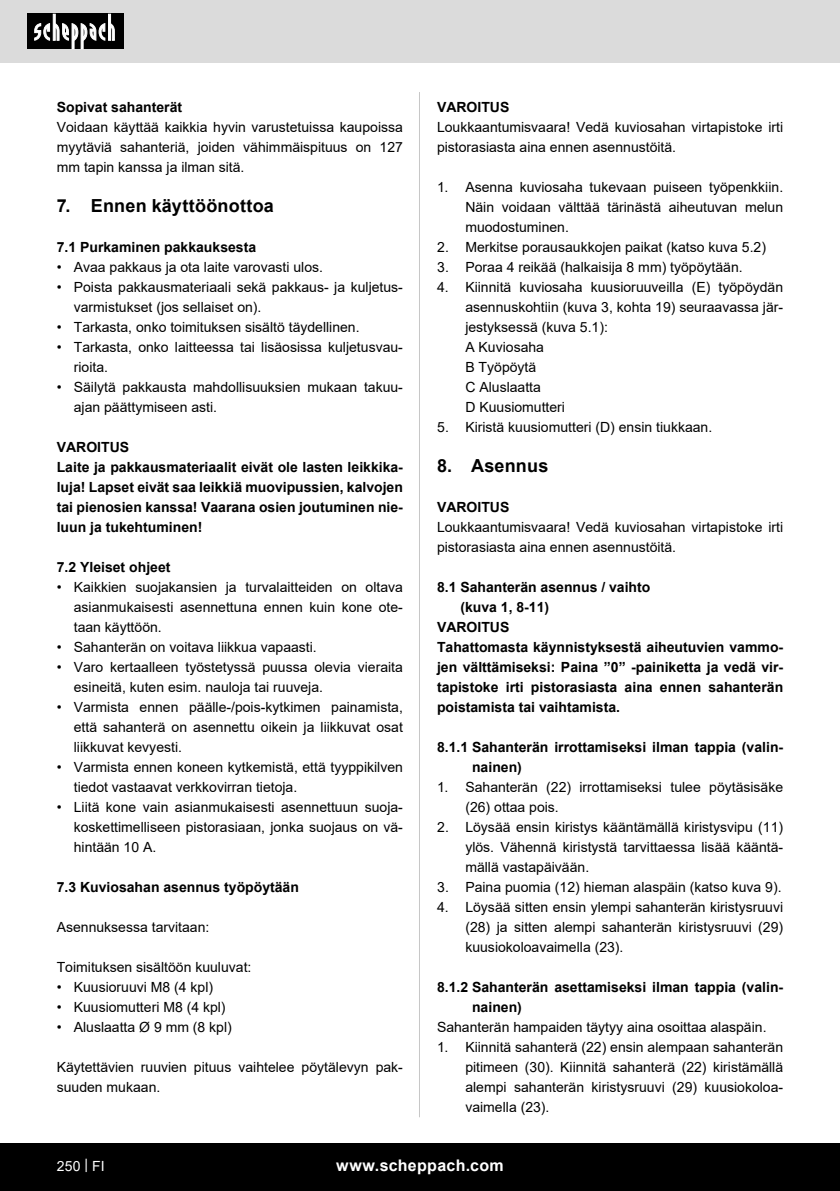
<style>
.page{position:relative;width:840px;height:1191px;background:#fff}
.page>*{position:absolute;margin:0;border:0;box-sizing:border-box;transform-origin:0 0}
.t1{font:700 18px "Arial";letter-spacing:.01em;color:#000}
.t2{font:700 16px "Arial";letter-spacing:.02em;color:#fff}
.t3{font:14px/20px "Arial";color:#000}
.t4{font:700 14px/20px "Arial";color:#000}
.t5{font:14px "Arial";color:#fff}
</style>
<div class="page">
<div style="left:0;top:0;width:839px;height:63px;background:#dbdbdb"></div>
<div style="left:0;top:1143px;width:839px;height:48px;background:#000"></div>
<div style="left:27px;top:14px;width:96px;height:35px;background:#000"></div>
<svg style="left:34px;top:14px;width:81px;height:35px"></svg>
<hr style="left:419px;top:92px;width:1px;height:1025px;background:#c7c7c7">
<p class="t4" style="left:57px;top:97px;width:127px">Sopivat sahanterät</p>
<p class="t3" style="left:57px;top:117px;width:347px;text-align:justify">Voidaan käyttää kaikkia hyvin varustetuissa kaupoissa myytäviä sahanteriä, joiden vähimmäispituus on 127 mm tapin kanssa ja ilman sitä.</p>
<p class="t1" style="left:57px;top:193px;width:218px">7. Ennen käyttöönottoa</p>
<p class="t4" style="left:57px;top:237px;width:201px">7.1 Purkaminen pakkauksesta</p>
<p class="t3" style="left:57px;top:257px;width:268px">• Avaa pakkaus ja ota laite varovasti ulos.</p>
<p class="t3" style="left:74px;top:277px;width:330px;text-indent:-17px">• Poista pakkausmateriaali sekä pakkaus- ja kuljetus&shy;varmistukset (jos sellaiset on).</p>
<p class="t3" style="left:57px;top:317px;width:304px">• Tarkasta, onko toimituksen sisältö täydellinen.</p>
<p class="t3" style="left:74px;top:337px;width:330px;text-indent:-17px">• Tarkasta, onko laitteessa tai lisäosissa kuljetusvau&shy;rioita.</p>
<p class="t3" style="left:74px;top:377px;width:330px;text-indent:-17px">• Säilytä pakkausta mahdollisuuksien mukaan takuu&shy;ajan päättymiseen asti.</p>
<p class="t4" style="left:57px;top:437px;width:74px">VAROITUS</p>
<p class="t4" style="left:57px;top:457px;width:347px;text-align:justify">Laite ja pakkausmateriaalit eivät ole lasten leikkika&shy;luja! Lapset eivät saa leikkiä muovipussien, kalvojen tai pienosien kanssa! Vaarana osien joutuminen nie&shy;luun ja tukehtuminen!</p>
<p class="t4" style="left:57px;top:557px;width:115px">7.2 Yleiset ohjeet</p>
<p class="t3" style="left:74px;top:577px;width:330px;text-align:justify;text-indent:-17px">• Kaikkien suojakansien ja turvalaitteiden on oltava asianmukaisesti asennettuna ennen kuin kone ote&shy;taan käyttöön.</p>
<p class="t3" style="left:57px;top:637px;width:261px">• Sahanterän on voitava liikkua vapaasti.</p>
<p class="t3" style="left:74px;top:657px;width:330px;text-indent:-17px">• Varo kertaalleen työstetyssä puussa olevia vieraita esineitä, kuten esim. nauloja tai ruuveja.</p>
<p class="t3" style="left:74px;top:697px;width:330px;text-align:justify;text-indent:-17px">• Varmista ennen päälle-/pois-kytkimen painamista, että sahanterä on asennettu oikein ja liikkuvat osat liikkuvat kevyesti.</p>
<p class="t3" style="left:74px;top:757px;width:330px;text-indent:-17px">• Varmista ennen koneen kytkemistä, että tyyppikilven tiedot vastaavat verkkovirran tietoja.</p>
<p class="t3" style="left:74px;top:797px;width:330px;text-align:justify;text-indent:-17px">• Liitä kone vain asianmukaisesti asennettuun suoja&shy;koskettimelliseen pistorasiaan, jonka suojaus on vä&shy;hintään 10 A.</p>
<p class="t4" style="left:57px;top:877px;width:243px">7.3 Kuviosahan asennus työpöytään</p>
<p class="t3" style="left:57px;top:917px;width:154px">Asennuksessa tarvitaan:</p>
<p class="t3" style="left:57px;top:957px;width:196px">Toimituksen sisältöön kuuluvat:</p>
<p class="t3" style="left:57px;top:977px;width:158px">• Kuusioruuvi M8 (4 kpl)</p>
<p class="t3" style="left:57px;top:997px;width:170px">• Kuusiomutteri M8 (4 kpl)</p>
<p class="t3" style="left:57px;top:1017px;width:176px">• Aluslaatta Ø 9 mm (8 kpl)</p>
<p class="t3" style="left:57px;top:1057px;width:347px">Käytettävien ruuvien pituus vaihtelee pöytälevyn pak&shy;suuden mukaan.</p>
<p class="t4" style="left:437px;top:97px;width:74px">VAROITUS</p>
<p class="t3" style="left:437px;top:117px;width:347px">Loukkaantumisvaara! Vedä kuviosahan virtapistoke irti pistorasiasta aina ennen asennustöitä.</p>
<p class="t3" style="left:465px;top:177px;width:319px;text-align:justify;text-indent:-28px">1. Asenna kuviosaha tukevaan puiseen työpenkkiin.<br>Näin voidaan välttää tärinästä aiheutuvan melun muodostuminen.</p>
<p class="t3" style="left:437px;top:237px;width:330px">2. Merkitse porausaukkojen paikat (katso kuva 5.2)</p>
<p class="t3" style="left:437px;top:257px;width:307px">3. Poraa 4 reikää (halkaisija 8 mm) työpöytään.</p>
<p class="t3" style="left:465px;top:277px;width:319px;text-align:justify;text-indent:-28px">4. Kiinnitä kuviosaha kuusioruuveilla (E) työpöydän asennuskohtiin (kuva 3, kohta 19) seuraavassa jär&shy;jestyksessä (kuva 5.1):</p>
<p class="t3" style="left:465px;top:337px;width:80px">A Kuviosaha</p>
<p class="t3" style="left:465px;top:357px;width:72px">B Työpöytä</p>
<p class="t3" style="left:465px;top:377px;width:77px">C Aluslaatta</p>
<p class="t3" style="left:465px;top:397px;width:101px">D Kuusiomutteri</p>
<p class="t3" style="left:437px;top:417px;width:276px">5. Kiristä kuusiomutteri (D) ensin tiukkaan.</p>
<p class="t1" style="left:437px;top:453px;width:113px">8. Asennus</p>
<p class="t4" style="left:437px;top:497px;width:74px">VAROITUS</p>
<p class="t3" style="left:437px;top:517px;width:347px">Loukkaantumisvaara! Vedä kuviosahan virtapistoke irti pistorasiasta aina ennen asennustöitä.</p>
<p class="t4" style="left:460px;top:577px;width:191px;text-indent:-23px">8.1 Sahanterän asennus / vaihto (kuva 1, 8-11)</p>
<p class="t4" style="left:437px;top:617px;width:74px">VAROITUS</p>
<p class="t4" style="left:437px;top:637px;width:347px;text-align:justify">Tahattomasta käynnistyksestä aiheutuvien vammo&shy;jen välttämiseksi: Paina ”0” -painiketta ja vedä vir&shy;tapistoke irti pistorasiasta aina ennen sahanterän poistamista tai vaihtamista.</p>
<p class="t4" style="left:472px;top:737px;width:312px;text-indent:-35px">8.1.1 Sahanterän irrottamiseksi ilman tappia (valin&shy;nainen)</p>
<p class="t3" style="left:465px;top:777px;width:319px;text-indent:-28px">1. Sahanterän (22) irrottamiseksi tulee pöytäsisäke (26) ottaa pois.</p>
<p class="t3" style="left:465px;top:817px;width:319px;text-align:justify;text-indent:-28px">2. Löysää ensin kiristys kääntämällä kiristysvipu (11) ylös. Vähennä kiristystä tarvittaessa lisää kääntä&shy;mällä vastapäivään.</p>
<p class="t3" style="left:437px;top:877px;width:346px">3. Paina puomia (12) hieman alaspäin (katso kuva 9).</p>
<p class="t3" style="left:465px;top:897px;width:319px;text-align:justify;text-indent:-28px">4. Löysää sitten ensin ylempi sahanterän kiristysruuvi (28) ja sitten alempi sahanterän kiristysruuvi (29) kuusiokoloavaimella (23).</p>
<p class="t4" style="left:472px;top:977px;width:312px;text-indent:-35px">8.1.2 Sahanterän asettamiseksi ilman tappia (valin&shy;nainen)</p>
<p class="t3" style="left:437px;top:1017px;width:331px">Sahanterän hampaiden täytyy aina osoittaa alaspäin.</p>
<p class="t3" style="left:465px;top:1037px;width:319px;text-align:justify;text-indent:-28px">1. Kiinnitä sahanterä (22) ensin alempaan sahanterän pitimeen (30). Kiinnitä sahanterä (22) kiristämällä alempi sahanterän kiristysruuvi (29) kuusiokoloa&shy;vaimella (23).</p>
<p class="t5" style="left:57px;top:1156px;width:49px">250 | FI</p>
<p class="t2" style="left:336px;top:1154px;width:169px">www.scheppach.com</p>
</div>
